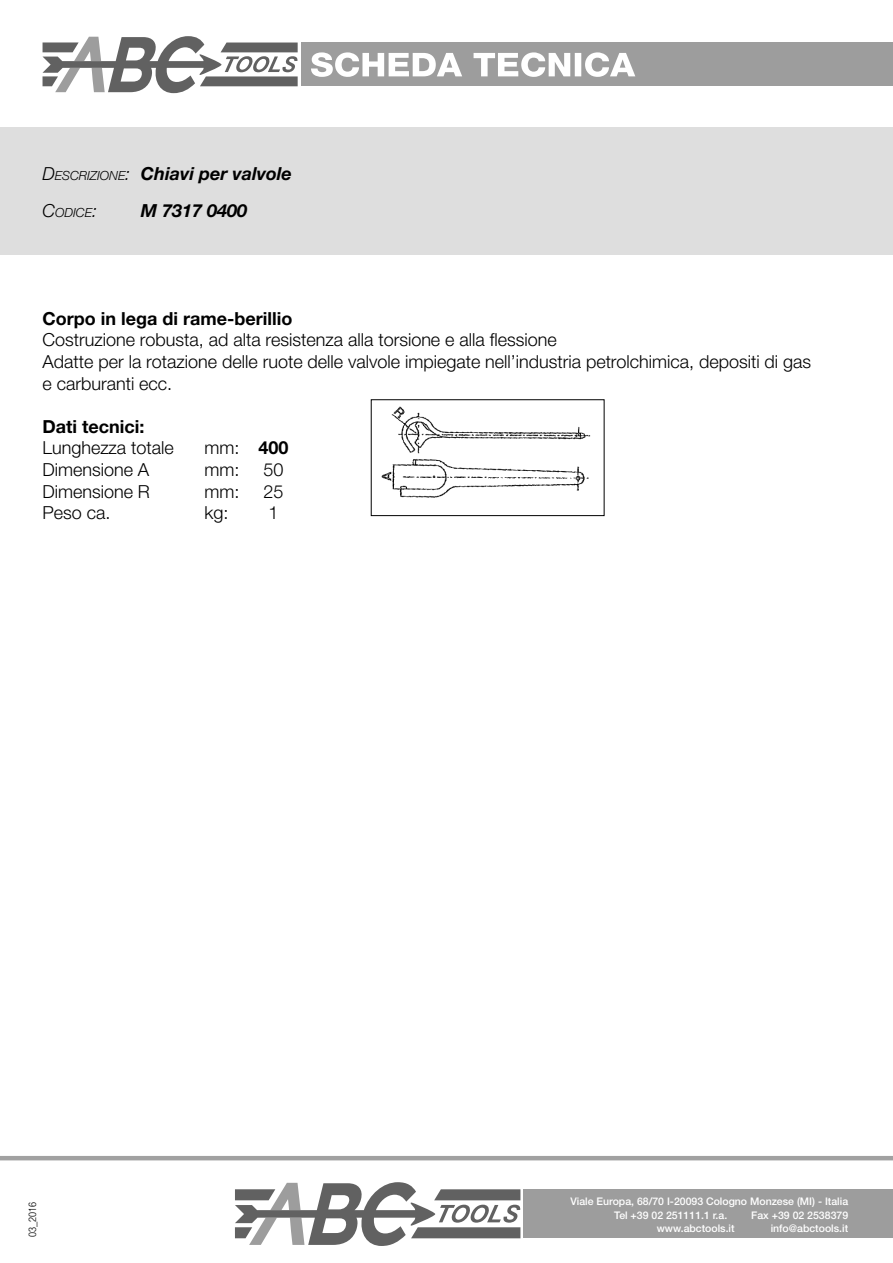
<style>
.page{position:relative;width:893px;height:1263px;background:#fff}
.page>*{position:absolute;margin:0;border:0;box-sizing:border-box;transform-origin:0 0}
.t1{font:300 18px "Helvetica Amos";color:#000}
.t2{font:italic 700 18px "Helvetica Amos";color:#000}
.t3{font:700 18px "Helvetica Amos";color:#000}
.t4{font:italic 300 12.6px "Helvetica Amos";color:#000}
.t5{font:500 10.5px "Helvetica Neue";color:#fff}
.t6{font:300 10.5px "Helvetica Amos Cond";color:#000}
.s1{font-weight:300}
.s2{font-weight:300;font-size:12.6px}
.s3{font-size:18px}
.s4{font-weight:700}
</style>
<div class="page">
<svg style="left:43px;top:36px;width:255px;height:57px"></svg>
<div style="left:301px;top:43px;width:592px;height:43px;background:#9d9d9d"></div>
<svg style="left:235px;top:1182px;width:285px;height:64px"></svg>
<div style="left:523px;top:1189px;width:370px;height:49px;background:#9d9d9d"></div>
<div style="left:0;top:128px;width:893px;height:127px;background:#dedede"></div>
<hr style="left:0;top:1156px;width:893px;height:4px;background:#a1a1a1">
<img style="left:381px;top:406px;width:210px;height:92px">
<div style="left:371px;top:399px;width:233px;height:117px;border:1px solid #000"></div>
<svg style="left:311px;top:52px;width:324px;height:25px"></svg>
<p class="t2" style="left:43px;top:163px;width:251px"><span class="s1">D</span><span class="s2">ESCRIZIONE</span><span class="s1">:</span> Chiavi per valvole</p>
<p class="t4" style="left:43px;top:206px;width:56px"><span class="s3">C</span>ODICE<span class="s3">:</span></p>
<p class="t2" style="left:141px;top:201px;width:108px">M 7317 0400</p>
<p class="t2" style="left:141px;top:163px;width:14px">X</p>
<p class="t2" style="left:141px;top:201px;width:120px">X XXXX XXXX</p>
<p class="t3" style="left:43px;top:308px;width:251px">Corpo in lega di rame-berillio</p>
<p class="t1" style="left:43px;top:330px;width:516px">Costruzione robusta, ad alta resistenza alla torsione e alla flessione</p>
<p class="t1" style="left:43px;top:351px;width:770px">Adatte per la rotazione delle ruote delle valvole impiegate nell’industria petrolchimica, depositi di gas</p>
<p class="t1" style="left:43px;top:373px;width:131px">e carburanti ecc.</p>
<p class="t3" style="left:43px;top:416px;width:103px">Dati tecnici:</p>
<p class="t1" style="left:43px;top:438px;width:133px">Lunghezza totale</p>
<p class="t1" style="left:205px;top:438px;width:86px">mm: <span class="s4">400</span></p>
<p class="t1" style="left:43px;top:459px;width:108px">Dimensione A</p>
<p class="t1" style="left:205px;top:459px;width:36px">mm:</p>
<p class="t1" style="left:263px;top:459px;width:21px">50</p>
<p class="t1" style="left:43px;top:481px;width:109px">Dimensione R</p>
<p class="t1" style="left:205px;top:481px;width:36px">mm:</p>
<p class="t1" style="left:263px;top:481px;width:21px">25</p>
<p class="t1" style="left:43px;top:502px;width:69px">Peso ca.</p>
<p class="t1" style="left:205px;top:502px;width:25px">kg:</p>
<p class="t1" style="left:268px;top:502px;width:11px">1</p>
<p class="t6" style="left:26px;top:1237px;width:37px;rotate:-90deg">03_2016</p>
<p class="t5" style="left:570px;top:1195px;width:279px">Viale Europa, 68/70 I-20093 Cologno Monzese (MI) - Italia</p>
<p class="t5" style="left:614px;top:1208px;width:114px">Tel +39 02 251111.1 r.a.</p>
<p class="t5" style="left:751px;top:1208px;width:98px">Fax +39 02 2538379</p>
<p class="t5" style="left:657px;top:1222px;width:79px">www.abctools.it</p>
<p class="t5" style="left:771px;top:1222px;width:79px">info@abctools.it</p>
</div>
